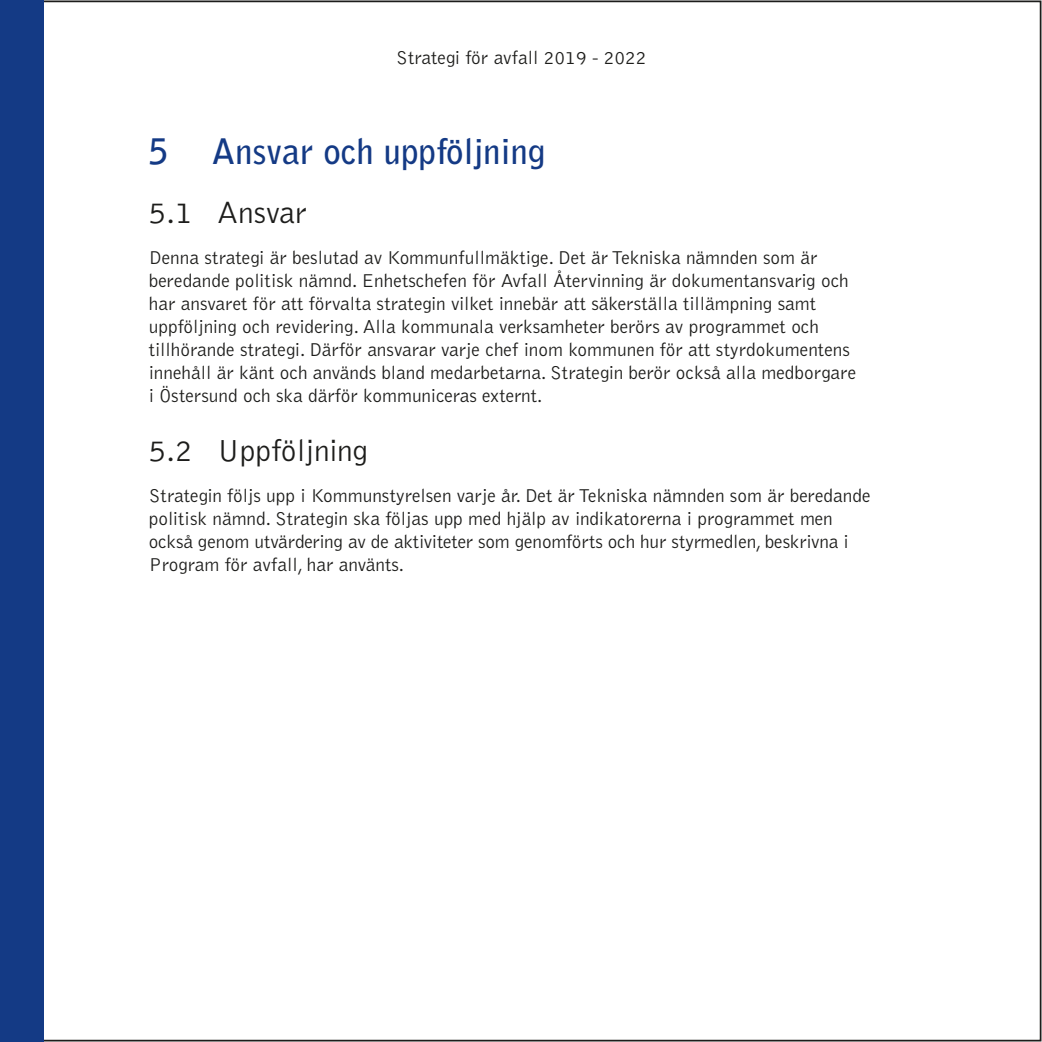
<style>
.page{position:relative;width:1042px;height:1042px;background:#fff}
.page>*{position:absolute;margin:0;border:0;box-sizing:border-box;transform-origin:0 0}
.t1{font:700 35px "Bell Gothic Std";color:#143a85}
.t2{font:300 31.5px "Bell Gothic Std";color:#1d1d1b}
.t3{font:300 19.25px/23.1px "Bell Gothic Std";color:#1d1d1b}
</style>
<div class="page">
<div style="left:0;top:0;width:44px;height:1042px;background:#143a85"></div>
<p class="t3" style="left:396px;top:47px;width:252px">Strategi för avfall 2019 - 2022</p>
<h1 class="t1" style="left:149px;top:130px;width:398px">5 Ansvar och uppföljning</h1>
<h2 class="t2" style="left:149px;top:196px;width:160px">5.1 Ansvar</h2>
<p class="t3" style="left:149px;top:246px;width:709px">Denna strategi är beslutad av Kommunfullmäktige. Det är Tekniska nämnden som är beredande politisk nämnd. Enhetschefen för Avfall Återvinning är dokumentansvarig och har ansvaret för att förvalta strategin vilket innebär att säkerställa tillämpning samt uppföljning och revidering. Alla kommunala verksamheter berörs av programmet och tillhörande strategi. Därför ansvarar varje chef inom kommunen för att styrdokumentens innehåll är känt och används bland medarbetarna. Strategin berör också alla medborgare i Östersund och ska därför kommuniceras externt.</p>
<h2 class="t2" style="left:149px;top:434px;width:221px">5.2 Uppföljning</h2>
<p class="t3" style="left:149px;top:484px;width:723px">Strategin följs upp i Kommunstyrelsen varje år. Det är Tekniska nämnden som är beredande politisk nämnd. Strategin ska följas upp med hjälp av indikatorerna i programmet men också genom utvärdering av de aktiviteter som genomförts och hur styrmedlen, beskrivna i Program för avfall, har använts.</p>
</div>
